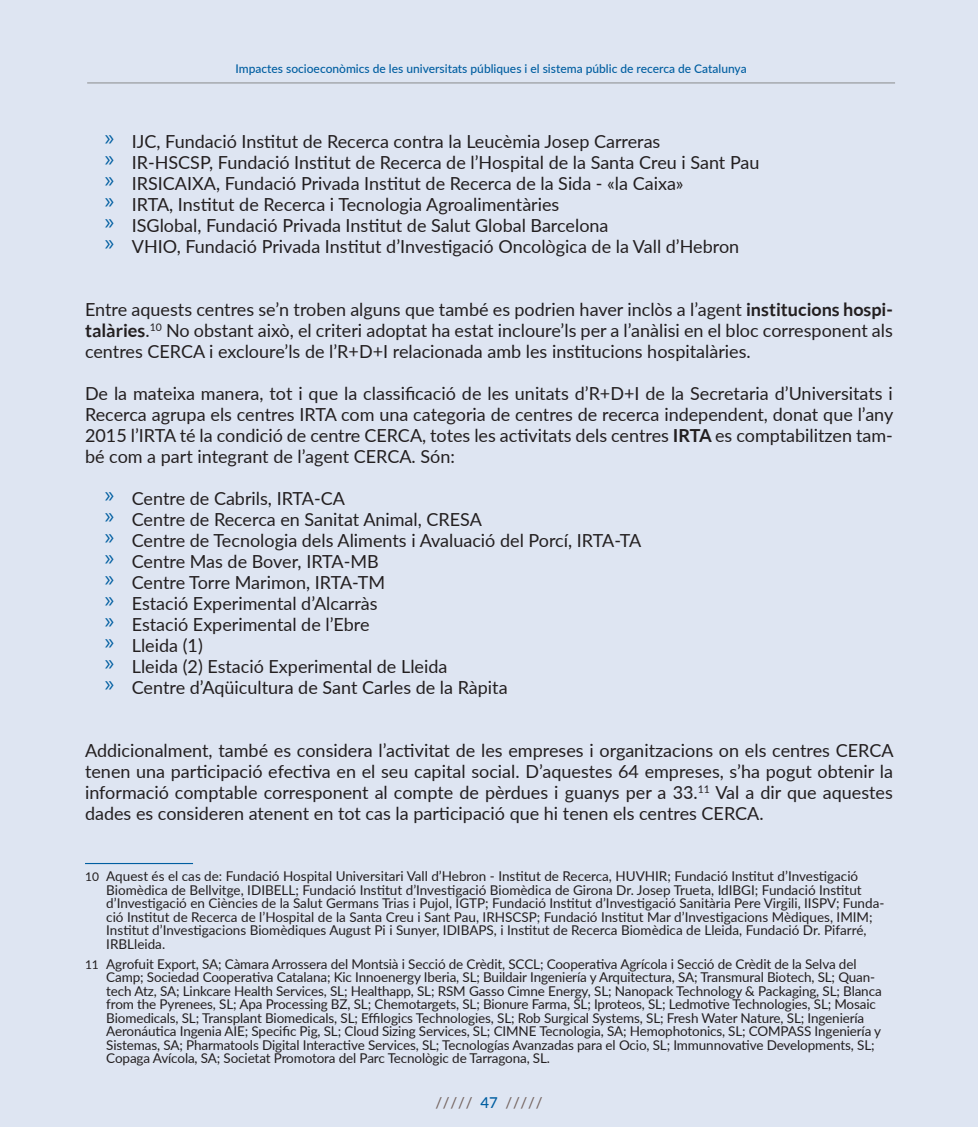
<style>
.page{position:relative;width:978px;height:1127px;background:#dee5f2}
.page>*{position:absolute;margin:0;border:0;box-sizing:border-box;transform-origin:0 0}
.t1{font:18px/21px "Lato";color:#231f20;text-align:justify}
.t2{font:500 15px "Lato";color:#766662}
.t3{font:13.5px/13.5px "Lato";letter-spacing:-.01em;color:#231f20}
.t4{font:500 12px "Lato";color:#005ea1}
.s1{font-weight:700}
.s2{font-size:12px}
.s3{color:#005ea1}
</style>
<div class="page">
<hr style="left:87px;top:82px;width:808px;height:1px;background:#939598">
<hr style="left:85px;top:863px;width:108px;height:1px;background:#005ea1">
<p class="t4" style="left:236px;top:60px;width:513px">Impactes socioeconòmics de les universitats públiques i el sistema públic de recerca de Catalunya</p>
<p class="t1" style="left:105px;top:131px;width:656px;text-align:left"><sup>»</sup> IJC, Fundació Institut de Recerca contra la Leucèmia Josep Carreras<br><sup>»</sup> IR-HSCSP, Fundació Institut de Recerca de l’Hospital de la Santa Creu i Sant Pau <sup>»</sup> IRSICAIXA, Fundació Privada Institut de Recerca de la Sida - «la Caixa»<br><sup>»</sup> IRTA, Institut de Recerca i Tecnologia Agroalimentàries<br><sup>»</sup> ISGlobal, Fundació Privada Institut de Salut Global Barcelona<br><sup>»</sup> VHIO, Fundació Privada Institut d’Investigació Oncològica de la Vall d’Hebron</p>
<p class="t1" style="left:85px;top:299px;width:809px">Entre aquests centres se’n troben alguns que també es podrien haver inclòs a l’agent <span class="s1">institucions hospi&shy;talàries</span>.<sup>10</sup> No obstant això, el criteri adoptat ha estat incloure’ls per a l’anàlisi en el bloc corresponent als centres CERCA i excloure’ls de l’R+D+I relacionada amb les institucions hospitalàries.</p>
<p class="t1" style="left:85px;top:383px;width:810px">De la mateixa manera, tot i que la classificació de les unitats d’R+D+I de la Secretaria d’Universitats i Recerca agrupa els centres IRTA com una categoria de centres de recerca independent, donat que l’any 2015 l’IRTA té la condició de centre CERCA, totes les activitats dels centres <span class="s1">IRTA</span> es comptabilitzen tam&shy;bé com a part integrant de l’agent CERCA. Són:</p>
<p class="t1" style="left:105px;top:488px;width:538px;text-align:left"><sup>»</sup> Centre de Cabrils, IRTA-CA<br><sup>»</sup> Centre de Recerca en Sanitat Animal, CRESA<br><sup>»</sup> Centre de Tecnologia dels Aliments i Avaluació del Porcí, IRTA-TA <sup>»</sup> Centre Mas de Bover, IRTA-MB<br><sup>»</sup> Centre Torre Marimon, IRTA-TM<br><sup>»</sup> Estació Experimental d’Alcarràs<br><sup>»</sup> Estació Experimental de l’Ebre<br><sup>»</sup> Lleida (1)<br><sup>»</sup> Lleida (2) Estació Experimental de Lleida<br><sup>»</sup> Centre d’Aqüicultura de Sant Carles de la Ràpita</p>
<p class="t1" style="left:85px;top:740px;width:810px">Addicionalment, també es considera l’activitat de les empreses i organitzacions on els centres CERCA tenen una participació efectiva en el seu capital social. D’aquestes 64 empreses, s’ha pogut obtenir la informació comptable corresponent al compte de pèrdues i guanys per a 33.<sup>11</sup> Val a dir que aquestes dades es consideren atenent en tot cas la participació que hi tenen els centres CERCA.</p>
<p class="t3" style="left:106px;top:869px;width:780px;text-indent:-21px"><span class="s2">10</span> Aquest és el cas de: Fundació Hospital Universitari Vall d’Hebron - Institut de Recerca, HUVHIR; Fundació Institut d’Investigació Biomèdica de Bellvitge, IDIBELL; Fundació Institut d’Investigació Biomèdica de Girona Dr. Josep Trueta, IdIBGI; Fundació Institut d’Investigació en Ciències de la Salut Germans Trias i Pujol, IGTP; Fundació Institut d’Investigació Sanitària Pere Virgili, IISPV; Funda&shy;ció Institut de Recerca de l’Hospital de la Santa Creu i Sant Pau, IRHSCSP; Fundació Institut Mar d’Investigacions Mèdiques, IMIM; Institut d’Investigacions Biomèdiques August Pi i Sunyer, IDIBAPS, i Institut de Recerca Biomèdica de Lleida, Fundació Dr. Pifarré, IRBLleida.</p>
<p class="t3" style="left:106px;top:956px;width:777px;text-indent:-21px"><span class="s2">11</span> Agrofuit Export, SA; Càmara Arrossera del Montsià i Secció de Crèdit, SCCL; Cooperativa Agrícola i Secció de Crèdit de la Selva del Camp; Sociedad Cooperativa Catalana; Kic Innoenergy Iberia, SL; Buildair Ingeniería y Arquitectura, SA; Transmural Biotech, SL; Quan&shy;tech Atz, SA; Linkcare Health Services, SL; Healthapp, SL; RSM Gasso Cimne Energy, SL; Nanopack Technology &amp; Packaging, SL; Blanca from the Pyrenees, SL; Apa Processing BZ, SL; Chemotargets, SL; Bionure Farma, SL; Iproteos, SL; Ledmotive Technologies, SL; Mosaic Biomedicals, SL; Transplant Biomedicals, SL; Effilogics Technologies, SL; Rob Surgical Systems, SL; Fresh Water Nature, SL; Ingeniería Aeronáutica Ingenia AIE; Specific Pig, SL; Cloud Sizing Services, SL; CIMNE Tecnologia, SA; Hemophotonics, SL; COMPASS Ingeniería y Sistemas, SA; Pharmatools Digital Interactive Services, SL; Tecnologías Avanzadas para el Ocio, SL; Immunnovative Developments, SL; Copaga Avícola, SA; Societat Promotora del Parc Tecnològic de Tarragona, SL.</p>
<p class="t2" style="left:435px;top:1092px;width:109px">///// <span class="s3">47</span> /////</p>
</div>
